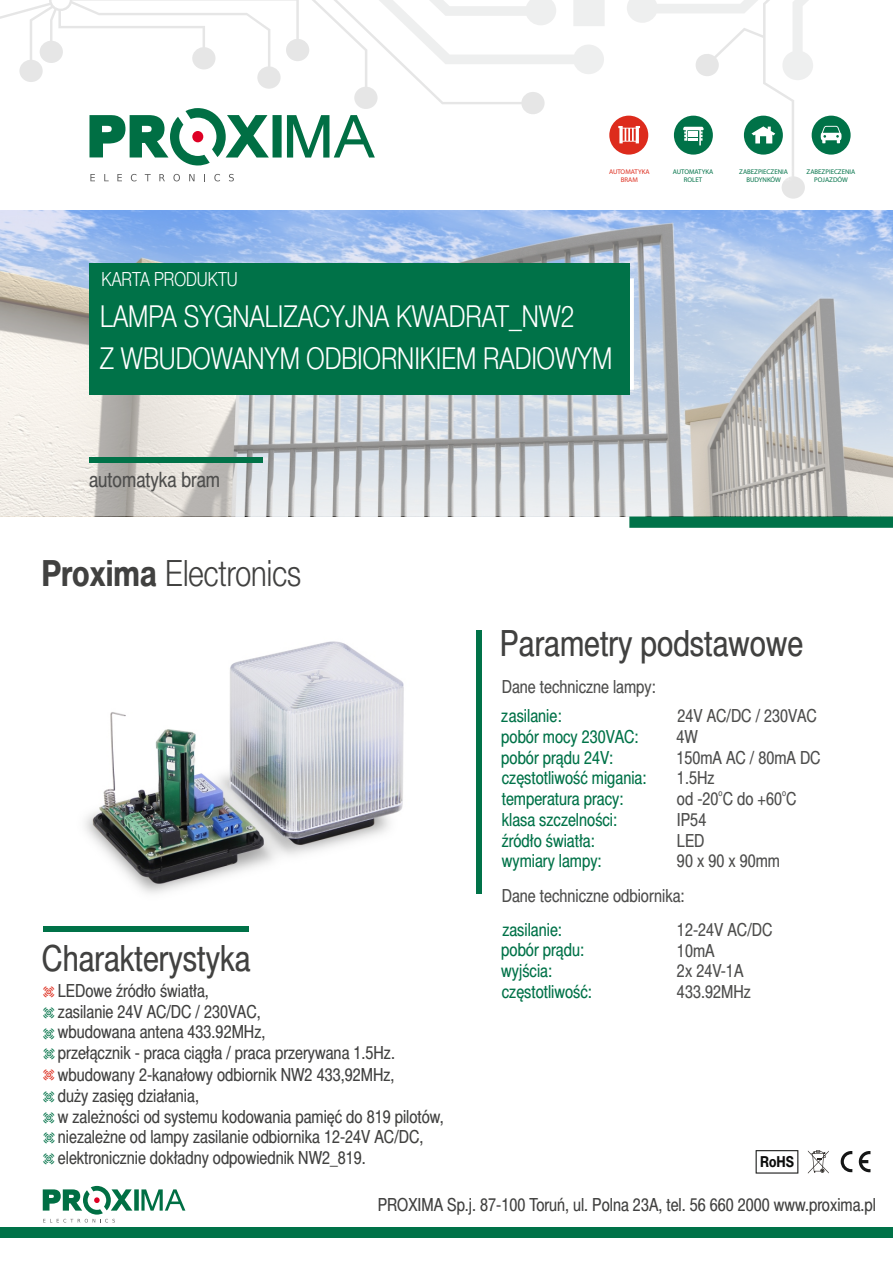
<style>
.page{position:relative;width:893px;height:1262px;background:#fff}
.page>*{position:absolute;margin:0;border:0;box-sizing:border-box;transform-origin:0 0}
.t1{font:36px "Switzer Cnd EFN";color:#414140}
.t2{font:36px "Switzer Cnd EFN Light";color:#414140}
.t3{font:30px "Switzer Cnd EFN Light";color:#fff}
.t4{font:21px "Switzer Cnd EFN";color:#4e4e4d}
.t5{font:19.35px "Switzer Cnd EFN Light";color:#fff}
.t6{font:18px/20.7px "Switzer Cnd EFN";color:#414140}
.t7{font:18px/20.7px "Switzer Cnd EFN";color:#007248}
.t8{font:18px/20.7px "Switzer Cnd EFN";color:#4e4e4d}
.t9{font:700 15.15px "Switzer Cnd EFN";color:#0c0d0c}
.t10{font:9px "Switzer Cnd EFN";color:#4e4e4d}
.t11{font:6.75px/8.2px "Myriad Pro";color:#007248;text-align:center}
.t12{font:6.75px/8.2px "Myriad Pro";color:#dd2b1c;text-align:center}
.s1{font-family:"Switzer Cnd EFN";font-weight:700}
.s2{font-family:"Dingbests";color:#dd2b1c}
.s3{font-family:"Dingbests";color:#007248}
</style>
<div class="page">
<img style="left:85px;top:641px;width:319px;height:253px">
<svg style="left:544px;top:0;width:60px;height:74px"></svg>
<svg style="left:0;top:0;width:544px;height:114px"></svg>
<div style="left:0;top:1227px;width:893px;height:11px;background:#007248"></div>
<svg style="left:90px;top:174px;width:5px;height:7px"></svg>
<svg style="left:104px;top:174px;width:5px;height:7px"></svg>
<svg style="left:117px;top:174px;width:5px;height:7px"></svg>
<svg style="left:131px;top:174px;width:5px;height:7px"></svg>
<svg style="left:145px;top:174px;width:6px;height:7px"></svg>
<svg style="left:159px;top:174px;width:6px;height:7px"></svg>
<svg style="left:173px;top:174px;width:7px;height:7px"></svg>
<svg style="left:189px;top:174px;width:5px;height:7px"></svg>
<svg style="left:214px;top:174px;width:6px;height:7px"></svg>
<svg style="left:229px;top:174px;width:5px;height:7px"></svg>
<svg style="left:89px;top:108px;width:286px;height:57px"></svg>
<div style="left:192px;top:131px;width:11px;height:11px;background:#de0024;border-radius:50%"></div>
<div style="left:811px;top:116px;width:39px;height:39px;background:#007248;border-radius:50%"></div>
<svg style="left:820px;top:126px;width:21px;height:17px"></svg>
<div style="left:609px;top:116px;width:39px;height:39px;background:#dd2b1c;border-radius:50%"></div>
<svg style="left:618px;top:0;width:195px;height:199px"></svg>
<div style="left:476px;top:630px;width:6px;height:263px;background:#007248"></div>
<div style="left:43px;top:926px;width:205px;height:6px;background:#007248"></div>
<svg style="left:43px;top:1185px;width:142px;height:37px"></svg>
<div style="left:1px;top:211px;width:892px;height:305px;background:#fff;opacity:.44"></div>
<div style="left:89px;top:457px;width:173px;height:6px;background:#007248"></div>
<div style="left:629px;top:516px;width:264px;height:12px;background:#007248"></div>
<div style="left:89px;top:263px;width:540px;height:132px;background:#007248"></div>
<svg style="left:807px;top:1150px;width:21px;height:23px"></svg>
<svg style="left:858px;top:1151px;width:12px;height:21px"></svg>
<svg style="left:840px;top:1151px;width:12px;height:21px"></svg>
<svg style="left:755px;top:1150px;width:43px;height:23px"></svg>
<p class="t12" style="left:609px;top:168px;width:42px">AUTOMATYKA<br>BRAM</p>
<p class="t11" style="left:672px;top:168px;width:42px">AUTOMATYKA</p>
<p class="t11" style="left:683px;top:176px;width:20px">ROLET</p>
<p class="t11" style="left:739px;top:168px;width:50px">ZABEZPIECZENIA<br>BUDYNKÓW</p>
<p class="t11" style="left:806px;top:168px;width:50px">ZABEZPIECZENIA<br>POJAZDÓW</p>
<p class="t5" style="left:101px;top:272px;width:138px">KARTA PRODUKTU</p>
<h2 class="t3" style="left:100px;top:306px;width:476px">LAMPA SYGNALIZACYJNA KWADRAT_NW2</h2>
<h2 class="t3" style="left:100px;top:347px;width:514px">Z WBUDOWANYM ODBIORNIKIEM RADIOWYM</h2>
<p class="t4" style="left:89px;top:472px;width:133px">automatyka bram</p>
<h1 class="t2" style="left:41px;top:560px;width:261px"><span class="s1">Proxima</span> Electronics</h1>
<h1 class="t1" style="left:500px;top:630px;width:305px">Parametry podstawowe</h1>
<p class="t8" style="left:502px;top:677px;width:155px">Dane techniczne lampy:</p>
<p class="t7" style="left:501px;top:707px;width:147px">zasilanie:<br>pobór mocy 230VAC: pobór prądu 24V: częstotliwość migania: temperatura pracy: klasa szczelności: źródło światła: wymiary lampy:</p>
<p class="t8" style="left:676px;top:707px;width:146px">24V AC/DC / 230VAC<br>4W<br>150mA AC / 80mA DC<br>1.5Hz</p>
<p class="t10" style="left:718px;top:789px;width:6px">o</p>
<p class="t10" style="left:782px;top:789px;width:6px">o</p>
<p class="t8" style="left:677px;top:790px;width:121px">od -20 C do +60 C<br>IP54<br>LED<br>90 x 90 x 90mm</p>
<h1 class="t1" style="left:42px;top:945px;width:210px">Charakterystyka</h1>
<p class="t6" style="left:41px;top:982px;width:169px"><span class="s2">t</span>LEDowe źródło światła,</p>
<p class="t6" style="left:41px;top:1002px;width:226px"><span class="s3">t</span>zasilanie 24V AC/DC / 230VAC, <span class="s3">t</span>wbudowana antena 433.92MHz,</p>
<p class="t6" style="left:41px;top:1044px;width:355px"><span class="s3">t</span>przełącznik - praca ciągła / praca przerywana 1.5Hz.</p>
<p class="t6" style="left:41px;top:1066px;width:404px"><span class="s2">t</span>wbudowany 2-kanałowy odbiornik NW2 433,92MHz, <span class="s3">t</span>duży zasięg działania,<br><span class="s3">t</span>w zależności od systemu kodowania pamięć do 819 pilotów, <span class="s3">t</span>niezależne od lampy zasilanie odbiornika 12-24V AC/DC, <span class="s3">t</span>elektronicznie dokładny odpowiednik NW2_819.</p>
<p class="t8" style="left:502px;top:886px;width:184px">Dane techniczne odbiornika:</p>
<p class="t7" style="left:501px;top:920px;width:92px">zasilanie: pobór prądu: wyjścia: częstotliwość:</p>
<p class="t8" style="left:677px;top:921px;width:97px">12-24V AC/DC<br>10mA<br>2x 24V-1A<br>433.92MHz</p>
<p class="t9" style="left:760px;top:1155px;width:35px">RoHS</p>
<p class="t6" style="left:378px;top:1196px;width:500px">PROXIMA Sp.j. 87-100 Toruń, ul. Polna 23A, tel. 56 660 2000 www.proxima.pl</p>
</div>
